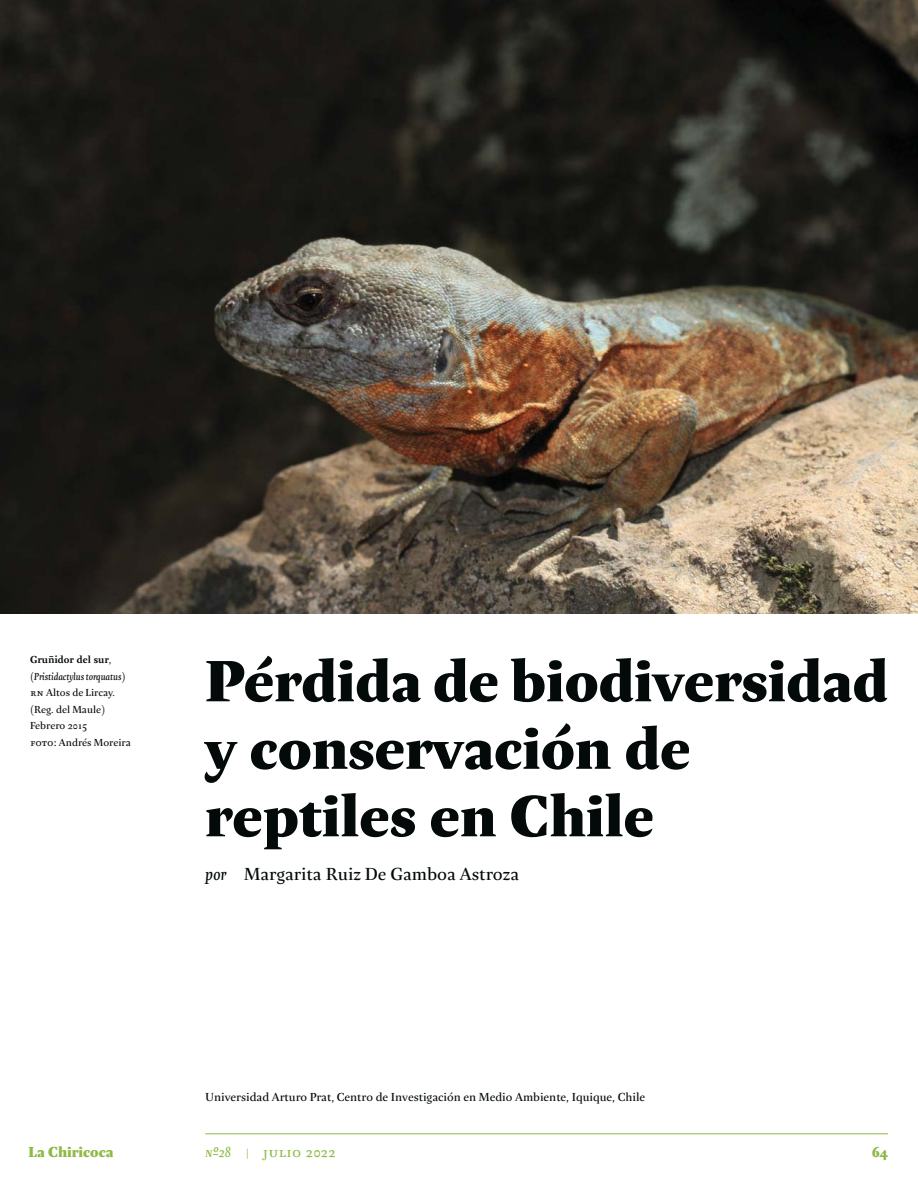
<style>
.page{position:relative;width:918px;height:1188px;background:#fff}
.page>*{position:absolute;margin:0;border:0;box-sizing:border-box;transform-origin:0 0}
.t1{font:60px/67.5px "Queltehue Pro Super Negra";color:#040909}
.t2{font:18px "Queltehue Pro Gris";color:#040909}
.t3{font:15px "Queltehue Pro";color:#8eba47}
.t4{font:15px "Queltehue Pro Super Negra";color:#8eba47}
.t5{font:12px "Queltehue Pro Gris";color:#040909}
.t6{font:10.5px/16.5px "Queltehue Pro Gris";color:#040909}
.t7{font:italic 10.5px/16.5px "Queltehue Pro";color:#040909}
.s1{font-weight:700;font-style:normal}
.s2{font-family:"Queltehue Pro Gris";font-style:normal}
.s3{font-family:"Queltehue Pro"}
.s4{font-family:"Queltehue Pro";font-style:italic}
.s5{font-style:italic}
</style>
<div class="page">
<hr style="left:205px;top:1134px;width:683px;height:1px;background:#8eba47">
<img style="left:0;top:0;width:918px;height:613px">
<p class="t7" style="left:30px;top:652px;width:97px"><span class="s1">Gruñidor del sur</span><span class="s2">, (</span>Pristidactylus torquatus<span class="s2">)</span></p>
<p class="t6" style="left:30px;top:686px;width:102px"><span class="s3">rn</span> Altos de Lircay. (Reg. del Maule)<br>Febrero 2015<br><span class="s3">foto:</span> Andrés Moreira</p>
<h1 class="t1" style="left:205px;top:647px;width:684px">Pérdida de biodiversidad y conservación de reptiles en Chile</h1>
<h2 class="t2" style="left:205px;top:867px;width:315px"><span class="s4">por</span> Margarita Ruiz De Gamboa Astroza</h2>
<p class="t5" style="left:205px;top:1092px;width:442px">Universidad Arturo Prat, Centro de Investigación en Medio Ambiente, Iquique, Chile</p>
<p class="t4" style="left:28px;top:1144px;width:87px">La Chiricoca</p>
<p class="t3" style="left:205px;top:1144px;width:132px"><span class="s5">nº28</span> | julio 2022</p>
<p class="t4" style="left:872px;top:1144px;width:17px">64</p>
</div>
